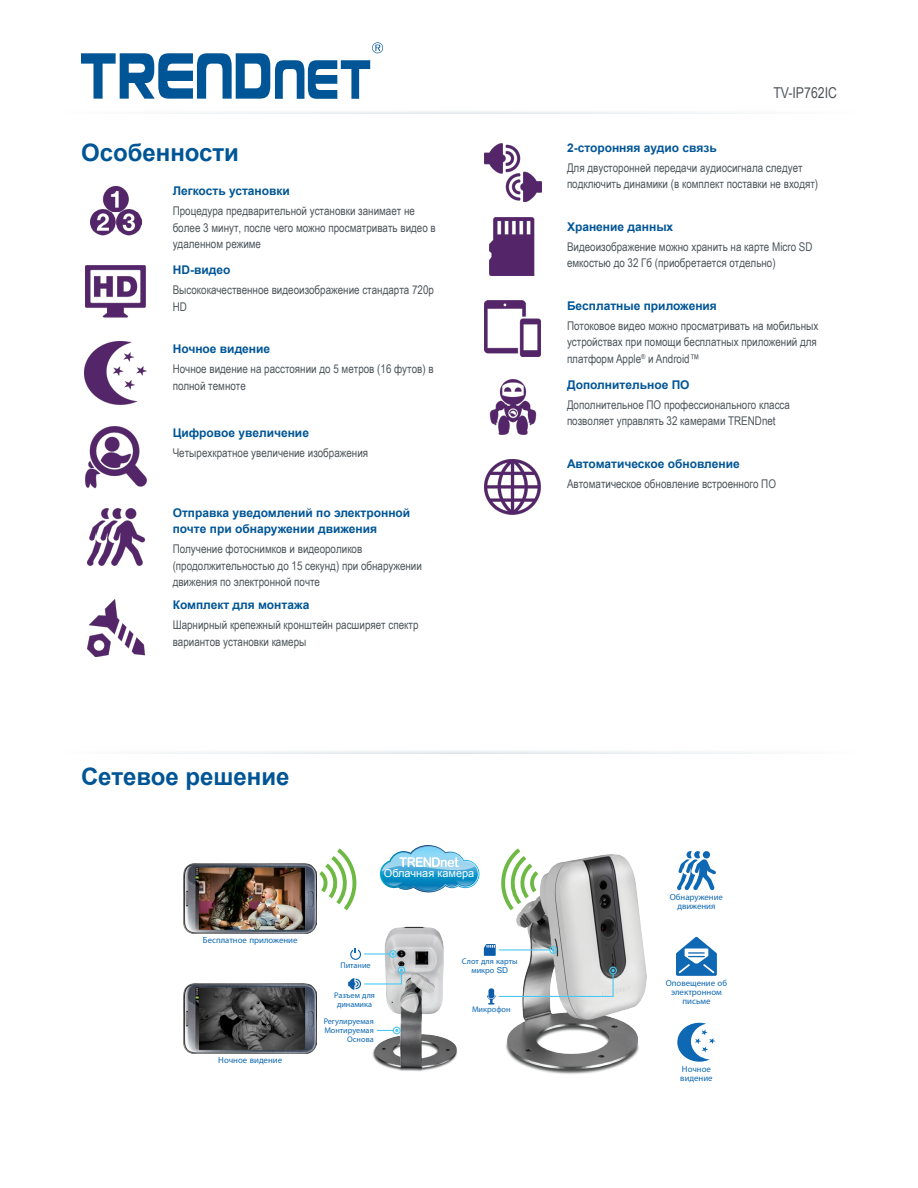
<style>
.page{position:relative;width:918px;height:1188px;background:#fff}
.page>*{position:absolute;margin:0;border:0;box-sizing:border-box;transform-origin:0 0}
.t1{font:700 24px "Arial";color:#005596}
.t2{font:15px "Arial Narrow";color:#4d555b}
.t3{font:12px/16.5px "Arial Narrow";color:#4d555b}
.t4{font:700 12px/16.5px "Arial";color:#005596}
.t5{font:10.95px "Arial";color:#fff}
.t6{font:8.85px/8.9px "Myriad Pro";color:#0e68b3;text-align:center}
.t7{font:8.25px/8.9px "Myriad Pro";color:#0e68b3;text-align:center}
.s1{font-family:"Helvetica"}
</style>
<div class="page">
<svg style="left:170px;top:111px;width:579px;height:3px"></svg>
<svg style="left:81px;top:42px;width:302px;height:57px"></svg>
<img style="left:484px;top:144px;width:58px;height:58px">
<img style="left:489px;top:217px;width:46px;height:59px">
<img style="left:484px;top:300px;width:57px;height:57px">
<img style="left:489px;top:380px;width:48px;height:55px">
<img style="left:485px;top:460px;width:55px;height:55px">
<img style="left:87px;top:599px;width:57px;height:58px">
<img style="left:87px;top:508px;width:57px;height:57px">
<img style="left:85px;top:427px;width:61px;height:61px">
<img style="left:84px;top:342px;width:63px;height:63px">
<img style="left:86px;top:266px;width:60px;height:52px">
<img style="left:90px;top:187px;width:51px;height:49px">
<img style="left:498px;top:854px;width:149px;height:220px">
<svg style="left:677px;top:851px;width:39px;height:39px"></svg>
<svg style="left:676px;top:937px;width:41px;height:39px"></svg>
<svg style="left:677px;top:1023px;width:39px;height:39px"></svg>
<img style="left:184px;top:983px;width:132px;height:71px">
<img style="left:184px;top:863px;width:132px;height:71px">
<svg style="left:380px;top:845px;width:99px;height:47px"></svg>
<img style="left:372px;top:926px;width:85px;height:146px">
<svg style="left:350px;top:948px;width:11px;height:12px"></svg>
<div style="left:549px;top:946px;width:8px;height:8px;border:1px solid #46c7f4;border-radius:50%"></div>
<svg style="left:552px;top:948px;width:3px;height:4px"></svg>
<hr style="left:499px;top:949px;width:51px;height:2px;background:#46c7f4">
<svg style="left:484px;top:944px;width:12px;height:12px"></svg>
<div style="left:389px;top:950px;width:8px;height:8px;border:1px solid #46c7f4;border-radius:50%"></div>
<svg style="left:391px;top:952px;width:4px;height:4px"></svg>
<hr style="left:364px;top:953px;width:26px;height:2px;background:#46c7f4">
<div style="left:398px;top:966px;width:7px;height:8px;border:1px solid #46c7f4;border-radius:50%"></div>
<svg style="left:348px;top:969px;width:55px;height:21px"></svg>
<svg style="left:498px;top:848px;width:44px;height:67px"></svg>
<svg style="left:315px;top:848px;width:42px;height:67px"></svg>
<div style="left:609px;top:967px;width:8px;height:7px;border:1px solid #46c7f4;border-radius:50%"></div>
<svg style="left:487px;top:969px;width:128px;height:36px"></svg>
<div style="left:393px;top:1027px;width:8px;height:7px;border:1px solid #46c7f4;border-radius:50%"></div>
<svg style="left:377px;top:1029px;width:21px;height:3px"></svg>
<h1 class="t1" style="left:81px;top:136px;width:160px">Особенности</h1>
<p class="t4" style="left:173px;top:183px;width:119px">Легкость установки</p>
<p class="t3" style="left:173px;top:202px;width:265px">Процедура предварительной установки занимает не более 3 минут, после чего можно просматривать видео в удаленном режиме</p>
<p class="t4" style="left:173px;top:262px;width:59px">HD-видео</p>
<p class="t3" style="left:173px;top:281px;width:263px">Высококачественное видеоизображение стандарта 720p<br>HD</p>
<p class="t4" style="left:173px;top:341px;width:99px">Ночное видение</p>
<p class="t3" style="left:173px;top:360px;width:263px">Ночное видение на расстоянии до 5 метров (16 футов) в полной темноте</p>
<p class="t4" style="left:173px;top:425px;width:138px">Цифровое увеличение</p>
<p class="t3" style="left:173px;top:444px;width:197px">Четырехкратное увеличение изображения</p>
<p class="t4" style="left:173px;top:505px;width:239px">Отправка уведомлений по электронной почте при обнаружении движения</p>
<p class="t3" style="left:173px;top:540px;width:251px">Получение фотоснимков и видеороликов (продолжительностью до 15 секунд) при обнаружении движения по электронной почте</p>
<p class="t4" style="left:173px;top:597px;width:138px">Комплект для монтажа</p>
<p class="t3" style="left:173px;top:616px;width:247px">Шарнирный крепежный кронштейн расширяет спектр вариантов установки камеры</p>
<h1 class="t1" style="left:81px;top:761px;width:210px">Сетевое pешение</h1>
<p class="t6" style="left:203px;top:936px;width:96px">Бесплатное приложение</p>
<p class="t6" style="left:218px;top:1056px;width:65px">Ночное видение</p>
<p class="t5" style="left:384px;top:866px;width:92px">Облачная камера</p>
<p class="t7" style="left:341px;top:960px;width:32px">Питание</p>
<p class="t7" style="left:334px;top:990px;width:42px">Разъем для динамика</p>
<p class="t7" style="left:324px;top:1017px;width:52px;text-align:right">Регулируемая<br>Монтируемая<br>Основа</p>
<p class="t7" style="left:462px;top:957px;width:57px">Слот для карты микро <span class="s1">SD</span></p>
<p class="t7" style="left:472px;top:1005px;width:40px">Микрофон</p>
<p class="t2" style="left:773px;top:81px;width:65px">TV-IP762IC</p>
<p class="t4" style="left:567px;top:140px;width:151px">2-сторонняя аудио связь</p>
<p class="t3" style="left:567px;top:159px;width:253px">Для двусторонней передачи аудиосигнала следует подключить динамики (в комплект поставки не входят)</p>
<p class="t4" style="left:567px;top:219px;width:108px">Хранение данных</p>
<p class="t3" style="left:567px;top:238px;width:247px">Видеоизображение можно хранить на карте Micro SD емкостью до 32 Гб (приобретается отдельно)</p>
<p class="t4" style="left:567px;top:298px;width:151px">Бесплатные приложения</p>
<p class="t3" style="left:567px;top:317px;width:253px;text-align:justify">Потоковое видео можно просматривать на мобильных устройствах при помощи бесплатных приложений для платформ Apple<sup>®</sup> и Android™</p>
<p class="t4" style="left:567px;top:377px;width:124px">Дополнительное ПО</p>
<p class="t3" style="left:567px;top:396px;width:224px">Дополнительное ПО профессионального класса позволяет управлять 32 камерами TRENDnet</p>
<p class="t4" style="left:567px;top:456px;width:174px">Автоматическое обновление</p>
<p class="t3" style="left:567px;top:475px;width:211px">Автоматическое обновление встроенного ПО</p>
<p class="t6" style="left:670px;top:893px;width:55px">Обнаружение движения</p>
<p class="t6" style="left:666px;top:979px;width:63px">Оповещение об электронном письме</p>
<p class="t6" style="left:680px;top:1064px;width:34px;text-align:left">Ночное видение</p>
</div>
